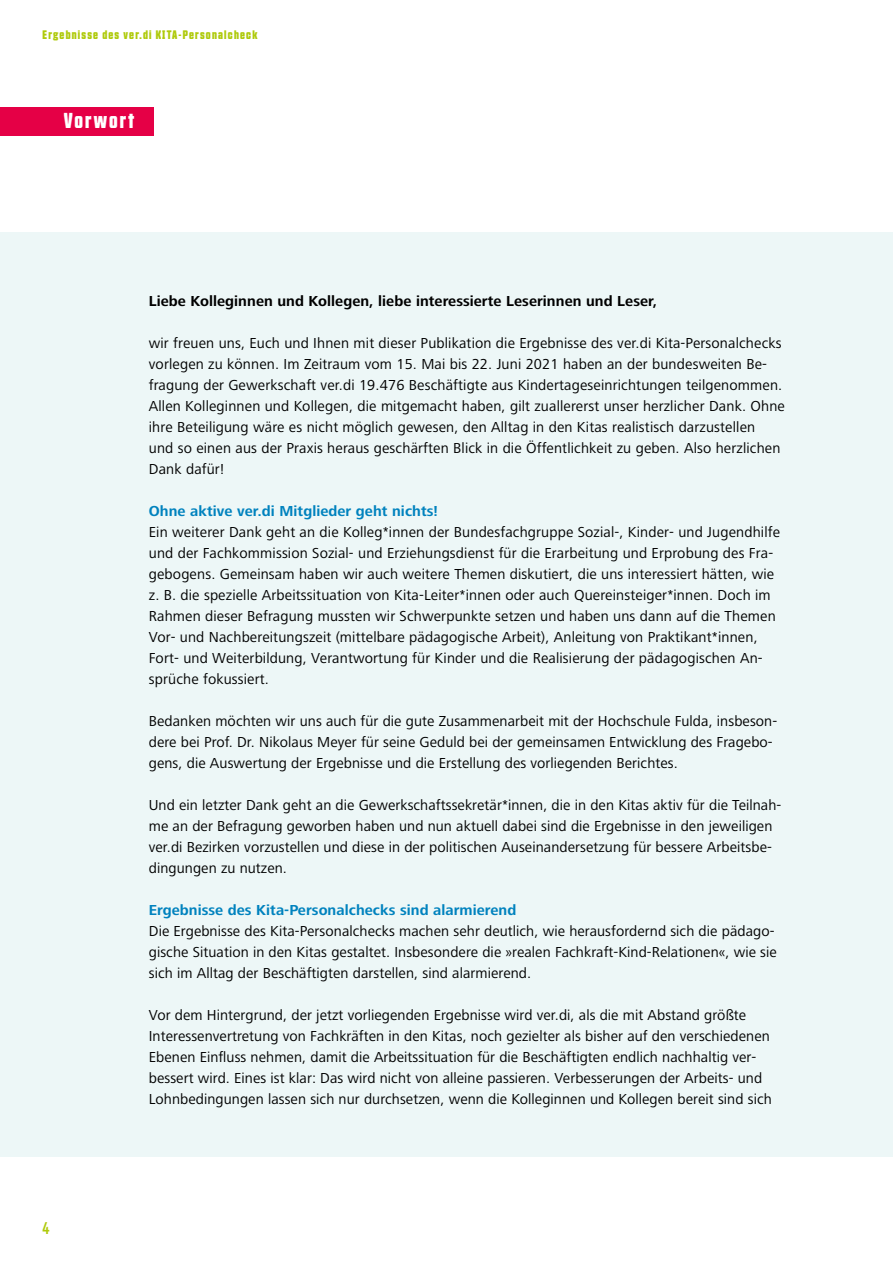
<style>
.page{position:relative;width:893px;height:1263px;background:#fff}
.page>*{position:absolute;margin:0;border:0;box-sizing:border-box;transform-origin:0 0}
.t1{font:700 21px "Countach";letter-spacing:.1em;color:#fff}
.t2{font:16.5px "Countach";color:#afca0b}
.t3{font:15px/21px "Frutiger Next LT";letter-spacing:.005em;color:#000}
.t4{font:700 15px "Frutiger Next LT";letter-spacing:.005em;color:#0082be}
.t5{font:700 15px "Frutiger Next LT";letter-spacing:.005em;color:#000}
.t6{font:700 12px "Countach";letter-spacing:.1em;color:#afca0b}
</style>
<div class="page">
<div style="left:0;top:232px;width:893px;height:925px;background:#edf7f7"></div>
<div style="left:0;top:107px;width:153px;height:28px;background:#e50046"></div>
<p class="t6" style="left:43px;top:27px;width:216px">Ergebnisse des ver.di KITA-Personalcheck</p>
<h1 class="t1" style="left:64px;top:107px;width:72px">Vorwort</h1>
<p class="t2" style="left:43px;top:1217px;width:9px">4</p>
<p class="t5" style="left:149px;top:293px;width:510px">Liebe Kolleginnen und Kollegen, liebe interessierte Leserinnen und Leser,</p>
<p class="t3" style="left:149px;top:333px;width:638px">wir freuen uns, Euch und Ihnen mit dieser Publikation die Ergebnisse des ver.di Kita-Personalchecks vorlegen zu können. Im Zeitraum vom 15. Mai bis 22. Juni 2021 haben an der bundesweiten Be&shy;fragung der Gewerkschaft ver.di 19.476 Beschäftigte aus Kindertageseinrichtungen teilgenommen.<br>Allen Kolleginnen und Kollegen, die mitgemacht haben, gilt zuallererst unser herzlicher Dank. Ohne ihre Beteiligung wäre es nicht möglich gewesen, den Alltag in den Kitas realistisch darzustellen<br>und so einen aus der Praxis heraus geschärften Blick in die Öffentlichkeit zu geben. Also herzlichen Dank dafür!</p>
<p class="t4" style="left:149px;top:503px;width:291px">Ohne aktive ver.di Mitglieder geht nichts!</p>
<p class="t3" style="left:149px;top:522px;width:633px">Ein weiterer Dank geht an die Kolleg*innen der Bundesfachgruppe Sozial-, Kinder- und Jugendhilfe und der Fachkommission Sozial- und Erziehungsdienst für die Erarbeitung und Erprobung des Fra&shy;gebogens. Gemeinsam haben wir auch weitere Themen diskutiert, die uns interessiert hätten, wie z. B. die spezielle Arbeitssituation von Kita-Leiter*innen oder auch Quereinsteiger*innen. Doch im Rahmen dieser Befragung mussten wir Schwerpunkte setzen und haben uns dann auf die Themen Vor- und Nachbereitungszeit (mittelbare pädagogische Arbeit), Anleitung von Praktikant*innen, Fort- und Weiterbildung, Verantwortung für Kinder und die Realisierung der pädagogischen An&shy;sprüche fokussiert.</p>
<p class="t3" style="left:149px;top:711px;width:630px">Bedanken möchten wir uns auch für die gute Zusammenarbeit mit der Hochschule Fulda, insbeson&shy;dere bei Prof. Dr. Nikolaus Meyer für seine Geduld bei der gemeinsamen Entwicklung des Fragebo&shy;gens, die Auswertung der Ergebnisse und die Erstellung des vorliegenden Berichtes.</p>
<p class="t3" style="left:149px;top:795px;width:634px">Und ein letzter Dank geht an die Gewerkschaftssekretär*innen, die in den Kitas aktiv für die Teilnah&shy;me an der Befragung geworben haben und nun aktuell dabei sind die Ergebnisse in den jeweiligen ver.di Bezirken vorzustellen und diese in der politischen Auseinandersetzung für bessere Arbeitsbe&shy;dingungen zu nutzen.</p>
<p class="t4" style="left:149px;top:902px;width:369px">Ergebnisse des Kita-Personalchecks sind alarmierend</p>
<p class="t3" style="left:149px;top:921px;width:630px">Die Ergebnisse des Kita-Personalchecks machen sehr deutlich, wie herausfordernd sich die pädago&shy;gische Situation in den Kitas gestaltet. Insbesondere die »realen Fachkraft-Kind-Relationen«, wie sie sich im Alltag der Beschäftigten darstellen, sind alarmierend.</p>
<p class="t3" style="left:149px;top:1005px;width:624px">Vor dem Hintergrund, der jetzt vorliegenden Ergebnisse wird ver.di, als die mit Abstand größte Interessenvertretung von Fachkräften in den Kitas, noch gezielter als bisher auf den verschiedenen Ebenen Einfluss nehmen, damit die Arbeitssituation für die Beschäftigten endlich nachhaltig ver&shy;bessert wird. Eines ist klar: Das wird nicht von alleine passieren. Verbesserungen der Arbeits- und Lohnbedingungen lassen sich nur durchsetzen, wenn die Kolleginnen und Kollegen bereit sind sich</p>
</div>
